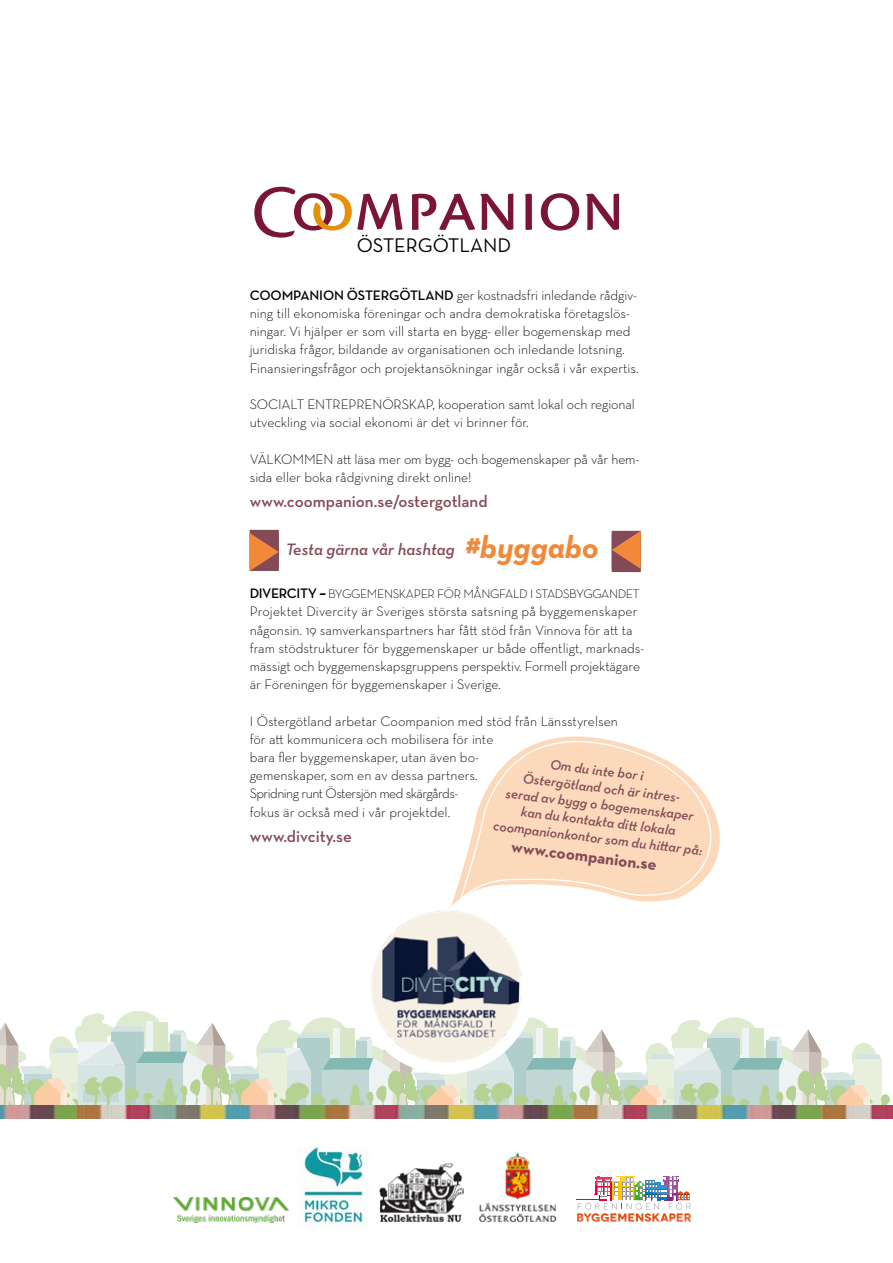
<style>
.page{position:relative;width:893px;height:1263px;background:#fff}
.page>*{position:absolute;margin:0;border:0;box-sizing:border-box;transform-origin:0 0}
.t1{font:20.1px "Neutraface Text";color:#000}
.t2{font:600 16.8px "Neutraface Text";color:#844a57}
.t3{font:italic 600 16.8px "Neutraface Text";color:#844a57}
.t4{font:700 16.8px "Neutraface Text";color:#844a57}
.t5{font:300 13.95px/18.1px "Neutraface Text";color:#000}
.t6{font:italic 600 13.95px "Neutraface Text";color:#844a57}
.t7{font:300 12.6px "Neutraface Text";letter-spacing:-.03em;color:#000}
.s1{font-weight:600}
.s2{font-weight:700;font-size:31.95px;color:#f18939}
.s3{font-weight:600;font-size:13.95px}
.s4{font-weight:700;font-size:13.95px}
</style>
<div class="page">
<svg style="left:0;top:1010px;width:890px;height:96px"></svg>
<img style="left:0;top:1106px;width:893px;height:12px">
<img style="left:297px;top:1146px;width:71px;height:81px">
<img style="left:174px;top:1198px;width:114px;height:24px">
<img style="left:479px;top:1152px;width:78px;height:71px">
<svg style="left:576px;top:1176px;width:115px;height:46px"></svg>
<img style="left:379px;top:1163px;width:84px;height:59px">
<svg style="left:412px;top:194px;width:101px;height:36px"></svg>
<svg style="left:525px;top:194px;width:7px;height:36px"></svg>
<svg style="left:541px;top:193px;width:38px;height:38px"></svg>
<svg style="left:586px;top:194px;width:33px;height:36px"></svg>
<svg style="left:254px;top:187px;width:149px;height:51px"></svg>
<div style="left:297px;top:237px;width:100px;height:17px;background:#fff"></div>
<div style="left:356px;top:891px;width:180px;height:183px;background:#fff;border-radius:50%"></div>
<img style="left:371px;top:911px;width:151px;height:150px">
<svg style="left:459px;top:736px;width:261px;height:166px"></svg>
<div style="left:612px;top:535px;width:28px;height:36px;background:#844a57"></div>
<div style="left:612px;top:534px;width:29px;height:38px;border:1px solid #844a57"></div>
<svg style="left:612px;top:531px;width:29px;height:38px"></svg>
<div style="left:250px;top:530px;width:28px;height:37px;background:#844a57"></div>
<svg style="left:250px;top:533px;width:29px;height:38px"></svg>
<p class="t1" style="left:357px;top:232px;width:156px">ÖSTERGÖTLAND</p>
<p class="t5" style="left:250px;top:286px;width:391px"><span class="s1">COOMPANION ÖSTERGÖTLAND</span> ger kostnadsfri inledande rådgiv&shy;ning till ekonomiska föreningar och andra demokratiska företagslös&shy;ningar. Vi hjälper er som vill starta en bygg- eller bogemenskap med juridiska frågor, bildande av organisationen och inledande lotsning.<br>Finansieringsfrågor och projektansökningar ingår också i vår expertis.</p>
<p class="t5" style="left:250px;top:395px;width:387px">SOCIALT ENTREPRENÖRSKAP, kooperation samt lokal och regional utveckling via social ekonomi är det vi brinner för.</p>
<p class="t5" style="left:250px;top:450px;width:391px">VÄLKOMMEN att läsa mer om bygg- och bogemenskaper på vår hem&shy;sida eller boka rådgivning direkt online!</p>
<p class="t2" style="left:250px;top:491px;width:239px">www.coompanion.se/ostergotland</p>
<p class="t3" style="left:286px;top:539px;width:315px">Testa gärna vår hashtag <span class="s2">#byggabo</span></p>
<p class="t7" style="left:250px;top:586px;width:391px"><span class="s3">DIVERCITY</span> <span class="s4">–</span> BYGGEMENSKAPER FÖR MÅNGFALD I STADSBYGGANDET</p>
<p class="t5" style="left:250px;top:602px;width:396px">Projektet Divercity är Sveriges största satsning på byggemenskaper någonsin. 19 samverkanspartners har fått stöd från Vinnova för att ta fram stödstrukturer för byggemenskaper ur både offentligt, marknads&shy;mässigt och byggemenskapsgruppens perspektiv. Formell projektägare är Föreningen för byggemenskaper i Sverige.</p>
<p class="t5" style="left:250px;top:711px;width:370px">I Östergötland arbetar Coompanion med stöd från Länsstyrelsen för att kommunicera och mobilisera för inte<br>bara fler byggemenskaper, utan även bo-<br>gemenskaper, som en av dessa partners.<br>Spridning runt Östersjön med skärgårds-<br>fokus är också med i vår projektdel.</p>
<p class="t2" style="left:250px;top:825px;width:104px">www.divcity.se</p>
<p class="t6" style="left:551px;top:756px;width:96px;rotate:7deg">Om du inte bor i</p>
<p class="t6" style="left:524px;top:769px;width:162px;rotate:7deg">Östergötland och är intres-</p>
<p class="t6" style="left:507px;top:784px;width:191px;rotate:7deg">serad av bygg o bogemenskaper</p>
<p class="t6" style="left:522px;top:803px;width:157px;rotate:7deg">kan du kontakta ditt lokala</p>
<p class="t6" style="left:494px;top:816px;width:212px;rotate:7deg">coompanionkontor som du hitt ar på:</p>
<p class="t4" style="left:513px;top:836px;width:148px;rotate:7deg">www.coompanion.se</p>
</div>
